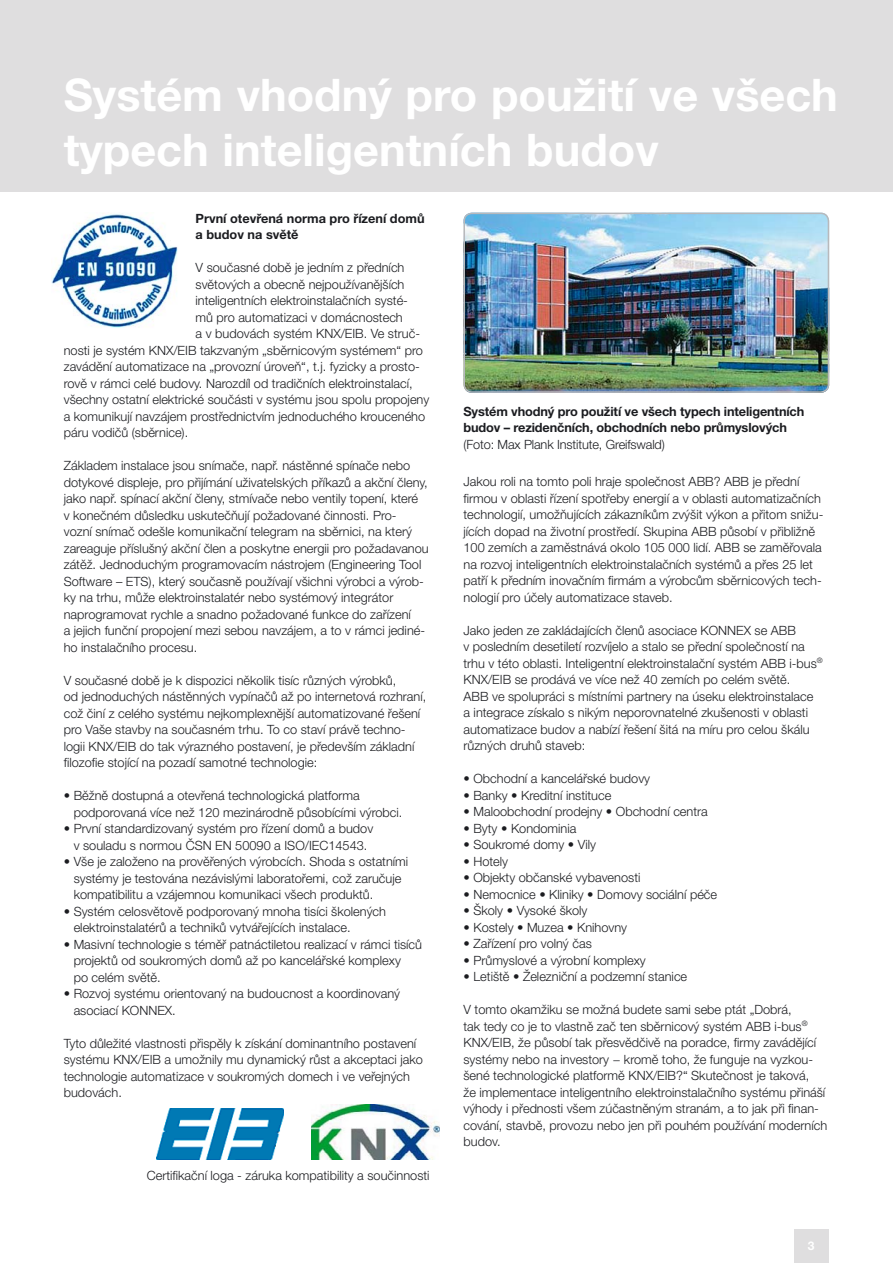
<style>
.page{position:relative;width:893px;height:1263px;background:#fff}
.page>*{position:absolute;margin:0;border:0;box-sizing:border-box;transform-origin:0 0}
.t1{font:700 45px/54.3px "Helvetica Neue CE";color:#fff}
.t2{font:300 12.75px/16.5px "Helvetica Neue CE";color:#1b1c20}
.t3{font:700 12.75px/16.5px "Helvetica Neue CE";letter-spacing:-.01em;color:#1b1c20}
.t4{font:700 12px "Helvetica Neue CE";color:#fff}
</style>
<div class="page">
<div style="left:0;top:0;width:893px;height:191px;background:#dfdedf"></div>
<img style="left:463px;top:213px;width:366px;height:180px;border-radius:9px">
<div style="left:463px;top:213px;width:366px;height:180px;border:2px solid #b8b9bc;border-radius:8px"></div>
<img style="left:51px;top:214px;width:127px;height:114px">
<img style="left:156px;top:1108px;width:128px;height:52px">
<img style="left:311px;top:1104px;width:128px;height:56px">
<div style="left:794px;top:1229px;width:34px;height:33px;background:#dfdedf"></div>
<h1 class="t1" style="left:64px;top:73px;width:775px">Systém vhodný pro použití ve všech typech inteligentních budov</h1>
<p class="t3" style="left:196px;top:211px;width:231px">První otevřená norma pro řízení domů a budov na světě</p>
<p class="t2" style="left:196px;top:260px;width:210px">V současné době je jedním z předních</p>
<p class="t2" style="left:196px;top:277px;width:210px">světových a obecně nejpoužívanějších</p>
<p class="t2" style="left:196px;top:293px;width:214px">inteligentních elektroinstalačních systé-</p>
<p class="t2" style="left:196px;top:310px;width:209px">mů pro automatizaci v domácnostech</p>
<p class="t2" style="left:196px;top:326px;width:226px">a v budovách systém KNX/EIB. Ve struč-</p>
<p class="t2" style="left:64px;top:343px;width:361px">nosti je systém KNX/EIB takzvaným „sběrnicovým systémem“ pro</p>
<p class="t2" style="left:64px;top:359px;width:358px">zavádění automatizace na „provozní úroveň“, t.j. fyzicky a prosto-</p>
<p class="t2" style="left:64px;top:376px;width:350px">rově v rámci celé budovy. Narozdíl od tradičních elektroinstalací,</p>
<p class="t2" style="left:64px;top:392px;width:367px">všechny ostatní elektrické součásti v systému jsou spolu propojeny</p>
<p class="t2" style="left:64px;top:409px;width:363px">a komunikují navzájem prostřednictvím jednoduchého krouceného</p>
<p class="t2" style="left:64px;top:425px;width:126px">páru vodičů (sběrnice).</p>
<p class="t2" style="left:64px;top:458px;width:366px">Základem instalace jsou snímače, např. nástěnné spínače nebo dotykové displeje, pro přijímání uživatelských příkazů a akční členy, jako např. spínací akční členy, stmívače nebo ventily topení, které<br>v konečném důsledku uskutečňují požadované činnosti. Pro-<br>vozní snímač odešle komunikační telegram na sběrnici, na který zareaguje příslušný akční člen a poskytne energii pro požadavanou zátěž. Jednoduchým programovacím nástrojem (Engineering Tool Software – ETS), který současně používají všichni výrobci a výrob&shy;ky na trhu, může elektroinstalatér nebo systémový integrátor naprogramovat rychle a snadno požadované funkce do zařízení<br>a jejich funční propojení mezi sebou navzájem, a to v rámci jediné&shy;ho instalačního procesu.</p>
<p class="t2" style="left:64px;top:673px;width:364px">V současné době je k dispozici několik tisíc různých výrobků,<br>od jednoduchých nástěnných vypínačů až po internetová rozhraní, což činí z celého systému nejkomplexnější automatizované řešení pro Vaše stavby na současném trhu. To co staví právě techno&shy;logii KNX/EIB do tak výrazného postavení, je především základní filozofie stojící na pozadí samotné technologie:</p>
<p class="t2" style="left:74px;top:788px;width:330px;text-indent:-10px">• Běžně dostupná a otevřená technologická platforma podporovaná více než 120 mezinárodně působícími výrobci.</p>
<p class="t2" style="left:64px;top:821px;width:311px;text-align:center">• První standardizovaný systém pro řízení domů a budov v souladu s normou ČSN EN 50090 a ISO/IEC14543.</p>
<p class="t2" style="left:74px;top:854px;width:336px;text-indent:-10px">• Vše je založeno na prověřených výrobcích. Shoda s ostatními systémy je testována nezávislými laboratořemi, což zaručuje kompatibilitu a vzájemnou komunikaci všech produktů.</p>
<p class="t2" style="left:74px;top:904px;width:314px;text-indent:-10px">• Systém celosvětově podporovaný mnoha tisíci školených elektroinstalatérů a techniků vytvářejících instalace.</p>
<p class="t2" style="left:74px;top:937px;width:350px;text-indent:-10px">• Masivní technologie s téměř patnáctiletou realizací v rámci tisíců projektů od soukromých domů až po kancelářské komplexy<br>po celém světě.</p>
<p class="t2" style="left:74px;top:986px;width:328px;text-indent:-10px">• Rozvoj systému orientovaný na budoucnost a koordinovaný asociací KONNEX.</p>
<p class="t2" style="left:64px;top:1036px;width:361px">Tyto důležité vlastnosti přispěly k získání dominantního postavení systému KNX/EIB a umožnily mu dynamický růst a akceptaci jako technologie automatizace v soukromých domech i ve veřejných budovách.</p>
<p class="t3" style="left:463px;top:404px;width:342px">Systém vhodný pro použití ve všech typech inteligentních budov – rezidenčních, obchodních nebo průmyslových</p>
<p class="t2" style="left:463px;top:437px;width:203px">(Foto: Max Plank Institute, Greifswald)</p>
<p class="t2" style="left:463px;top:475px;width:361px">Jakou roli na tomto poli hraje společnost ABB? ABB je přední firmou v oblasti řízení spotřeby energií a v oblasti automatizačních technologií, umožňujících zákazníkům zvýšit výkon a přitom snižu&shy;jících dopad na životní prostředí. Skupina ABB působí v přibližně 100 zemích a zaměstnává okolo 105 000 lidí. ABB se zaměřovala na rozvoj inteligentních elektroinstalačních systémů a přes 25 let patří k předním inovačním firmám a výrobcům sběrnicových tech&shy;nologií pro účely automatizace staveb.</p>
<p class="t2" style="left:463px;top:623px;width:361px">Jako jeden ze zakládajících členů asociace KONNEX se ABB<br>v posledním desetiletí rozvíjelo a stalo se přední společností na trhu v této oblasti. Inteligentní elektroinstalační systém ABB i-bus<sup>® </sup>KNX/EIB se prodává ve více než 40 zemích po celém světě.<br>ABB ve spolupráci s místními partnery na úseku elektroinstalace a integrace získalo s nikým neporovnatelné zkušenosti v oblasti automatizace budov a nabízí řešení šitá na míru pro celou škálu různých druhů staveb:</p>
<p class="t2" style="left:463px;top:772px;width:188px">• Obchodní a kancelářské budovy</p>
<p class="t2" style="left:463px;top:788px;width:149px">• Banky • Kreditní instituce</p>
<p class="t2" style="left:463px;top:805px;width:246px">• Maloobchodní prodejny • Obchodní centra</p>
<p class="t2" style="left:463px;top:821px;width:114px">• Byty • Kondominia</p>
<p class="t2" style="left:463px;top:838px;width:134px">• Soukromé domy • Vily</p>
<p class="t2" style="left:463px;top:854px;width:46px">• Hotely</p>
<p class="t2" style="left:463px;top:871px;width:178px">• Objekty občanské vybavenosti</p>
<p class="t2" style="left:463px;top:887px;width:255px">• Nemocnice • Kliniky • Domovy sociální péče</p>
<p class="t2" style="left:463px;top:904px;width:126px">• Školy • Vysoké školy</p>
<p class="t2" style="left:463px;top:920px;width:165px">• Kostely • Muzea • Knihovny</p>
<p class="t2" style="left:463px;top:937px;width:130px">• Zařízení pro volný čas</p>
<p class="t2" style="left:463px;top:953px;width:184px">• Průmyslové a výrobní komplexy</p>
<p class="t2" style="left:463px;top:970px;width:225px">• Letiště • Železniční a podzemní stanice</p>
<p class="t2" style="left:463px;top:1003px;width:365px">V tomto okamžiku se možná budete sami sebe ptát „Dobrá,<br>tak tedy co je to vlastně zač ten sběrnicový systém ABB i-bus<sup>® </sup>KNX/EIB, že působí tak přesvědčivě na poradce, firmy zavádějící systémy nebo na investory − kromě toho, že funguje na vyzkou&shy;šené technologické platformě KNX/EIB?“ Skutečnost je taková,<br>že implementace inteligentního elektroinstalačního systému přináší výhody i přednosti všem zúčastněným stranám, a to jak při finan&shy;cování, stavbě, provozu nebo jen při pouhém používání moderních budov.</p>
<p class="t2" style="left:147px;top:1168px;width:284px">Certifikační loga - záruka kompatibility a součinnosti</p>
<p class="t4" style="left:808px;top:1242px;width:8px">3</p>
</div>
